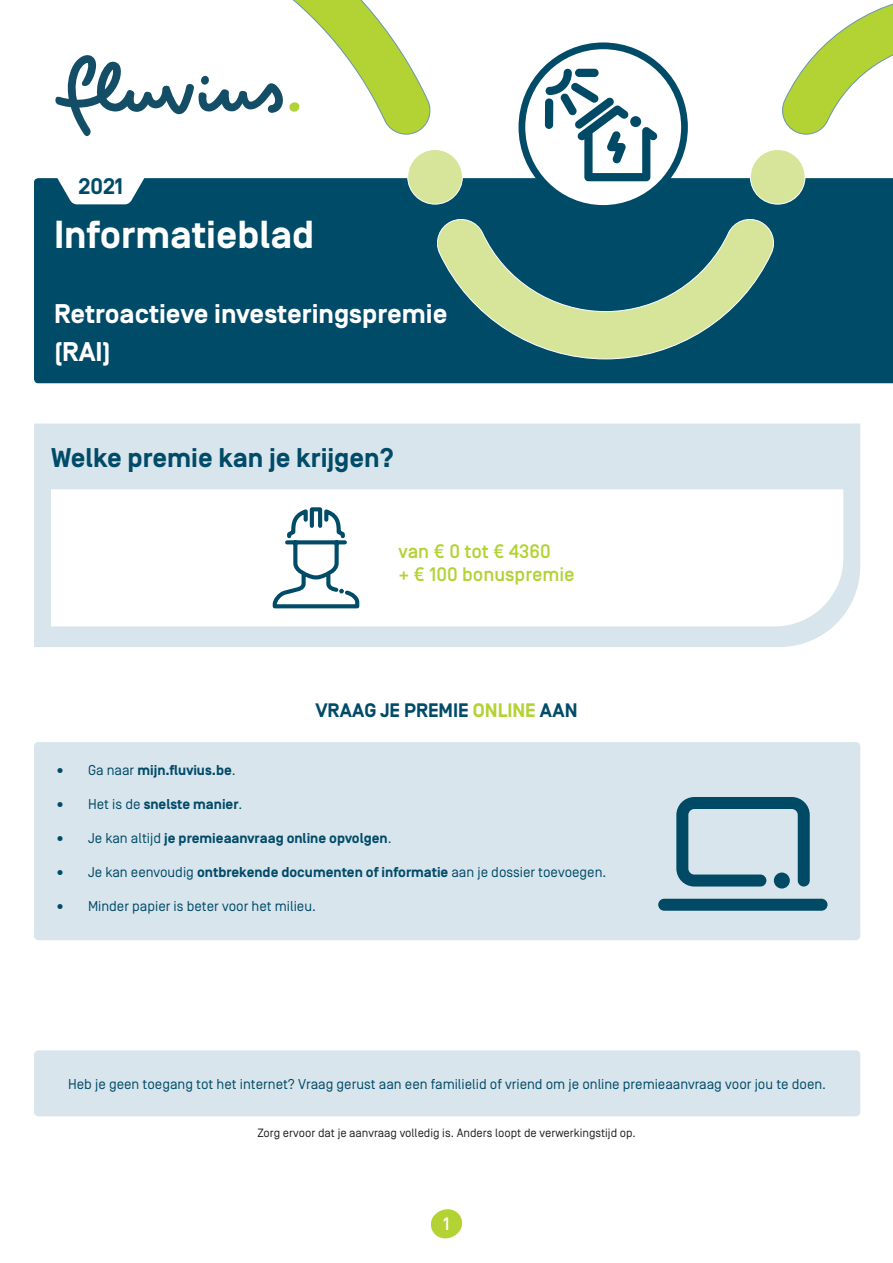
<style>
.page{position:relative;width:893px;height:1263px;background:#fff}
.page>*{position:absolute;margin:0;border:0;box-sizing:border-box;transform-origin:0 0}
.t1{font:700 39px "Simplon Norm";color:#fff}
.t2{font:700 27px/37.5px "Simplon Norm";color:#fff}
.t3{font:700 27px "Simplon Norm";color:#004b68}
.t4{font:700 22.5px "Simplon Norm";color:#004b68}
.t5{font:500 19.5px/23.4px "Simplon Norm";color:#b3d234}
.t6{font:700 19.5px "Simplon Norm";color:#004b68}
.t7{font:500 18px "Simplon Norm";color:#fff}
.t8{font:14.25px "Simplon Norm";color:#004b68}
.t9{font:700 14.25px "Simplon Norm";color:#004b68}
.t10{font:12px "Simplon Norm";color:#231f20}
.s1{color:#b3d234}
.s2{font-weight:400;font-size:15px}
.s3{font-weight:400}
.s4{font-size:15px}
.s5{font-weight:700}
</style>
<div class="page">
<div style="left:34px;top:178px;width:859px;height:205px;background:#004b68"></div>
<div style="left:750px;top:149px;width:55px;height:55px;background:#d6e599;border:1px solid #fff;border-radius:50%"></div>
<svg style="left:434px;top:216px;width:343px;height:143px;background:#54877c"></svg>
<svg style="left:782px;top:3px;width:111px;height:132px"></svg>
<svg style="left:55px;top:0;width:376px;height:137px"></svg>
<div style="left:408px;top:149px;width:55px;height:55px;background:#d6e599;border:1px solid #fff;border-radius:50%"></div>
<div style="left:34px;top:1050px;width:826px;height:66px;background:#d9e5ec;border-radius:4px"></div>
<div style="left:34px;top:423px;width:826px;height:224px;background:#d9e5ec"></div>
<svg style="left:51px;top:489px;width:792px;height:137px"></svg>
<svg style="left:271px;top:505px;width:90px;height:105px"></svg>
<svg style="left:522px;top:46px;width:162px;height:162px"></svg>
<div style="left:545px;top:98px;width:8px;height:31px;background:#004a65;border-radius:4px"></div>
<svg style="left:546px;top:69px;width:112px;height:112px"></svg>
<div style="left:518px;top:42px;width:170px;height:170px;border:7px solid #004b68;border-radius:50%"></div>
<div style="left:34px;top:742px;width:826px;height:198px;background:#d9e5ec;border-radius:4px"></div>
<div style="left:658px;top:899px;width:169px;height:12px;background:#004a65;border-radius:6px"></div>
<svg style="left:676px;top:797px;width:134px;height:89px"></svg>
<div style="left:774px;top:872px;width:16px;height:16px;background:#004a65;border-radius:50%"></div>
<svg style="left:430px;top:1209px;width:33px;height:30px"></svg>
<h3 class="t4" style="left:79px;top:174px;width:46px">2021</h3>
<h1 class="t1" style="left:54px;top:214px;width:262px">Informatieblad</h1>
<h2 class="t2" style="left:54px;top:297px;width:395px">Retroactieve investeringspremie (RAI)</h2>
<h2 class="t3" style="left:51px;top:443px;width:344px">Welke premie kan je krijgen?</h2>
<h3 class="t5" style="left:398px;top:540px;width:178px">van € 0 tot € 4360<br>+ € 100 bonuspremie</h3>
<p class="t6" style="left:315px;top:700px;width:264px">VRAAG JE PREMIE <span class="s1">ONLINE</span> AAN</p>
<p class="t9" style="left:54px;top:762px;width:183px"><span class="s2">•</span> <span class="s3">Ga naar</span> mijn.fluvius.be<span class="s3">.</span></p>
<p class="t9" style="left:54px;top:796px;width:190px"><span class="s2">•</span> <span class="s3">Het is de</span> snelste manier<span class="s3">.</span></p>
<p class="t9" style="left:54px;top:830px;width:339px"><span class="s2">•</span> <span class="s3">Je kan altijd</span> je premieaanvraag online opvolgen<span class="s3">.</span></p>
<p class="t8" style="left:54px;top:864px;width:554px"><span class="s4">•</span> Je kan eenvoudig <span class="s5">ontbrekende documenten of informatie</span> aan je dossier toevoegen.</p>
<p class="t8" style="left:54px;top:898px;width:263px"><span class="s4">•</span> Minder papier is beter voor het milieu.</p>
<p class="t8" style="left:68px;top:1077px;width:759px">Heb je geen toegang tot het internet? Vraag gerust aan een familielid of vriend om je online premieaanvraag voor jou te doen.</p>
<p class="t10" style="left:257px;top:1126px;width:380px">Zorg ervoor dat je aanvraag volledig is. Anders loopt de verwerkingstijd op.</p>
<p class="t7" style="left:443px;top:1214px;width:8px">1</p>
</div>
